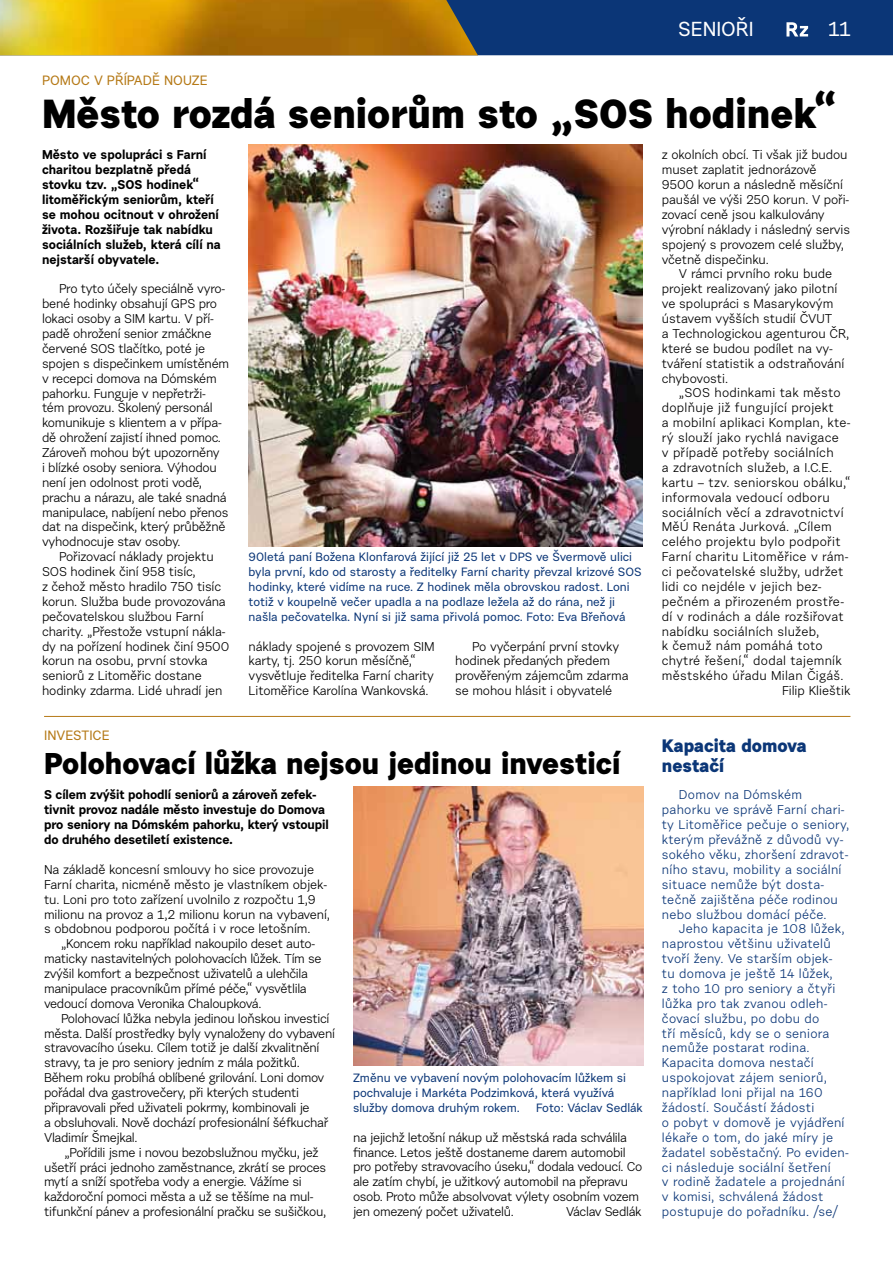
<style>
.page{position:relative;width:893px;height:1263px;background:#fff}
.page>*{position:absolute;margin:0;border:0;box-sizing:border-box;transform-origin:0 0}
.t1{font:700 40.5px "Urban Grotesk Me Bl";color:#000}
.t2{font:700 30px "Urban Grotesk Me Bl";color:#000}
.t3{font:20.25px "Urban Grotesk Me Bl";color:#fff}
.t4{font:700 18px/19.5px "Urban Grotesk Me Bl";color:#0b3677}
.t5{font:13.5px "Urban Grotesk Me Bl";letter-spacing:-.01em;color:#b57916}
.t6{font:12.75px/14.9px "Urban Grotesk Re Bo";letter-spacing:-.02em;color:#000}
.t7{font:12.75px/14.9px "Urban Grotesk Re Bo";letter-spacing:.02em;color:#0b3677}
.t8{font:12.75px "Urban Grotesk Re Bo";letter-spacing:.02em;color:#000}
.t9{font:700 12.75px/14.9px "Urban Grotesk Re Bo";letter-spacing:-.01em;color:#000}
.t10{font:12.75px/14.9px "Urban Grotesk Re Bo";color:#000}
.t11{font:12px/14.9px "Urban Grotesk Me Bl";color:#0b3677}
</style>
<div class="page">
<hr style="left:44px;top:716px;width:806px;height:1px;background:#b57916">
<img style="left:353px;top:787px;width:291px;height:279px">
<img style="left:249px;top:145px;width:393px;height:401px">
<svg style="left:0;top:0;width:893px;height:55px;background:#6a6340"></svg>
<h3 class="t3" style="left:678px;top:17px;width:12px">SENIOŘI</h3>
<h3 class="t3" style="left:828px;top:17px;width:25px">11</h3>
<p class="t5" style="left:42px;top:72px;width:19px">POMOC</p>
<p class="t5" style="left:94px;top:72px;width:50px">V PŘÍPADĚ</p>
<p class="t5" style="left:164px;top:72px;width:10px">NOUZE</p>
<h1 class="t1" style="left:42px;top:88px;width:797px">Město rozdá seniorům sto „SOS hodinek“</h1>
<p class="t9" style="left:42px;top:147px;width:180px">Město ve spolupráci s Farní charitou bezplatně předá stovku tzv. „SOS hodinek“ litoměřickým seniorům, kteří se mohou ocitnout v ohrožení života. Rozšiřuje tak nabídku sociálních služeb, která cílí na nejstarší obyvatele.</p>
<p class="t6" style="left:42px;top:281px;width:189px;text-indent:17px">Pro tyto účely speciálně vyro&shy;bené hodinky obsahují GPS pro lokaci osoby a SIM kartu. V pří&shy;padě ohrožení senior zmáčkne červené SOS tlačítko, poté je spojen s dispečinkem umístěném v recepci domova na Dómském pahorku. Funguje v nepřetrži&shy;tém provozu. Školený personál komunikuje s klientem a v přípa&shy;dě ohrožení zajistí ihned pomoc.<br>Zároveň mohou být upozorněny<br>i blízké osoby seniora. Výhodou není jen odolnost proti vodě, prachu a nárazu, ale také snadná manipulace, nabíjení nebo přenos dat na dispečink, který průběžně vyhodnocuje stav osoby.</p>
<p class="t6" style="left:42px;top:549px;width:189px;text-indent:17px">Pořizovací náklady projektu<br>SOS hodinek činí 958 tisíc,<br>z čehož město hradilo 750 tisíc korun. Služba bude provozována pečovatelskou službou Farní charity. „Přestože vstupní nákla&shy;dy na pořízení hodinek činí 9500 korun na osobu, první stovka seniorů z Litoměřic dostane hodinky zdarma. Lidé uhradí jen</p>
<p class="t6" style="left:662px;top:147px;width:190px">z okolních obcí. Ti však již budou muset zaplatit jednorázově<br>9500 korun a následně měsíční paušál ve výši 250 korun. V poři&shy;zovací ceně jsou kalkulovány výrobní náklady i následný servis spojený s provozem celé služby, včetně dispečinku.</p>
<p class="t10" style="left:662px;top:266px;width:189px;text-indent:17px">V rámci prvního roku bude projekt realizovaný jako pilotní ve spolupráci s Masarykovým ústavem vyšších studií ČVUT<br>a Technologickou agenturou ČR, které se budou podílet na vy&shy;tváření statistik a odstraňování chybovosti.</p>
<p class="t8" style="left:679px;top:385px;width:163px">„SOS hodinkami tak město</p>
<p class="t8" style="left:662px;top:400px;width:173px">doplňuje již fungující projekt</p>
<p class="t8" style="left:662px;top:415px;width:190px">a mobilní aplikaci Komplan, kte-</p>
<p class="t8" style="left:662px;top:430px;width:178px">rý slouží jako rychlá navigace</p>
<p class="t8" style="left:662px;top:445px;width:173px">v případě potřeby sociálních</p>
<p class="t8" style="left:662px;top:459px;width:172px">a zdravotních služeb, a I.C.E.</p>
<p class="t8" style="left:662px;top:474px;width:190px">kartu – tzv. seniorskou obálku,“</p>
<p class="t8" style="left:662px;top:489px;width:169px">informovala vedoucí odboru</p>
<p class="t8" style="left:662px;top:504px;width:183px">sociálních věcí a zdravotnictví</p>
<p class="t8" style="left:662px;top:519px;width:171px">MěÚ Renáta Jurková. „Cílem</p>
<p class="t8" style="left:662px;top:534px;width:180px">celého projektu bylo podpořit</p>
<p class="t8" style="left:662px;top:549px;width:188px">Farní charitu Litoměřice v rám-</p>
<p class="t8" style="left:662px;top:564px;width:183px">ci pečovatelské služby, udržet</p>
<p class="t8" style="left:662px;top:578px;width:161px">lidi co nejdéle v jejich bez-</p>
<p class="t8" style="left:662px;top:593px;width:184px">pečném a přirozeném prostře-</p>
<p class="t8" style="left:662px;top:608px;width:183px">dí v rodinách a dále rozšiřovat</p>
<p class="t8" style="left:662px;top:623px;width:159px">nabídku sociálních služeb,</p>
<p class="t8" style="left:662px;top:638px;width:162px">k čemuž nám pomáhá toto</p>
<p class="t8" style="left:662px;top:653px;width:181px">chytré řešení,“ dodal tajemník</p>
<p class="t8" style="left:662px;top:668px;width:183px">městského úřadu Milan Čigáš.</p>
<p class="t10" style="left:782px;top:683px;width:70px">Filip Klieštik</p>
<p class="t11" style="left:249px;top:549px;width:385px">90letá paní Božena Klonfarová žijící již 25 let v DPS ve Švermově ulici byla první, kdo od starosty a ředitelky Farní charity převzal krizové SOS hodinky, které vidíme na ruce. Z hodinek měla obrovskou radost. Loni totiž v koupelně večer upadla a na podlaze ležela až do rána, než ji našla pečovatelka. Nyní si již sama přivolá pomoc. Foto: Eva Břeňová</p>
<p class="t6" style="left:249px;top:638px;width:187px">náklady spojené s provozem SIM karty, tj. 250 korun měsíčně,“ vysvětluje ředitelka Farní charity<br>Litoměřice Karolína Wankovská.</p>
<p class="t6" style="left:455px;top:638px;width:175px;text-indent:17px">Po vyčerpání první stovky hodinek předaných předem prověřeným zájemcům zdarma se mohou hlásit i obyvatelé</p>
<p class="t5" style="left:44px;top:727px;width:67px">Investice</p>
<h2 class="t2" style="left:44px;top:744px;width:578px">Polohovací lůžka nejsou jedinou investicí</h2>
<p class="t9" style="left:44px;top:787px;width:286px">S cílem zvýšit pohodlí seniorů a zároveň zefek&shy;tivnit provoz nadále město investuje do Domova pro seniory na Dómském pahorku, který vstoupil do druhého desetiletí existence.</p>
<p class="t6" style="left:44px;top:862px;width:287px">Na základě koncesní smlouvy ho sice provozuje Farní charita, nicméně město je vlastníkem objek&shy;tu. Loni pro toto zařízení uvolnilo z rozpočtu 1,9 milionu na provoz a 1,2 milionu korun na vybavení, s obdobnou podporou počítá i v roce letošním.</p>
<p class="t6" style="left:44px;top:936px;width:279px;text-indent:17px">„Koncem roku například nakoupilo deset auto&shy;maticky nastavitelných polohovacích lůžek. Tím se zvýšil komfort a bezpečnost uživatelů a ulehčila manipulace pracovníkům přímé péče,“ vysvětlila vedoucí domova Veronika Chaloupková.</p>
<p class="t6" style="left:44px;top:1011px;width:292px;text-indent:17px">Polohovací lůžka nebyla jedinou loňskou investicí města. Další prostředky byly vynaloženy do vybavení stravovacího úseku. Cílem totiž je další zkvalitnění stravy, ta je pro seniory jedním z mála požitků.<br>Během roku probíhá oblíbené grilování. Loni domov pořádal dva gastrovečery, při kterých studenti připravovali před uživateli pokrmy, kombinovali je<br>a obsluhovali. Nově dochází profesionální šéfkuchař Vladimír Šmejkal.</p>
<p class="t6" style="left:44px;top:1144px;width:284px;text-indent:21px">„Pořídili jsme i novou bezobslužnou myčku, jež ušetří práci jednoho zaměstnance, zkrátí se proces mytí a sníží spotřeba vody a energie. Vážíme si každoroční pomoci města a už se těšíme na mul&shy;tifunkční pánev a profesionální pračku se sušičkou,</p>
<p class="t11" style="left:353px;top:1070px;width:275px">Změnu ve vybavení novým polohovacím lůžkem si pochvaluje i Markéta Podzimková, která využívá služby domova druhým rokem.</p>
<p class="t11" style="left:536px;top:1100px;width:108px">Foto: Václav Sedlák</p>
<p class="t6" style="left:353px;top:1130px;width:291px">na jejichž letošní nákup už městská rada schválila finance. Letos ještě dostaneme darem automobil pro potřeby stravovacího úseku,“ dodala vedoucí. Co ale zatím chybí, je užitkový automobil na přepravu osob. Proto může absolvovat výlety osobním vozem jen omezený počet uživatelů.</p>
<p class="t6" style="left:566px;top:1204px;width:77px">Václav Sedlák</p>
<h3 class="t4" style="left:662px;top:736px;width:146px">Kapacita domova nestačí</h3>
<p class="t7" style="left:662px;top:787px;width:189px;text-indent:17px">Domov na Dómském pahorku ve správě Farní chari&shy;ty Litoměřice pečuje o seniory, kterým převážně z důvodů vy&shy;sokého věku, zhoršení zdravot&shy;ního stavu, mobility a sociální situace nemůže být dosta&shy;tečně zajištěna péče rodinou nebo službou domácí péče.</p>
<p class="t7" style="left:662px;top:921px;width:188px;text-indent:17px">Jeho kapacita je 108 lůžek, naprostou většinu uživatelů tvoří ženy. Ve starším objek-<br>tu domova je ještě 14 lůžek,<br>z toho 10 pro seniory a čtyři lůžka pro tak zvanou odleh&shy;čovací službu, po dobu do<br>tří měsíců, kdy se o seniora nemůže postarat rodina.<br>Kapacita domova nestačí uspokojovat zájem seniorů, například loni přijal na 160 žádostí. Součástí žádosti<br>o pobyt v domově je vyjádření lékaře o tom, do jaké míry je žadatel soběstačný. Po eviden&shy;ci následuje sociální šetření<br>v rodině žadatele a projednání v komisi, schválená žádost postupuje do pořadníku. /se/</p>
</div>
